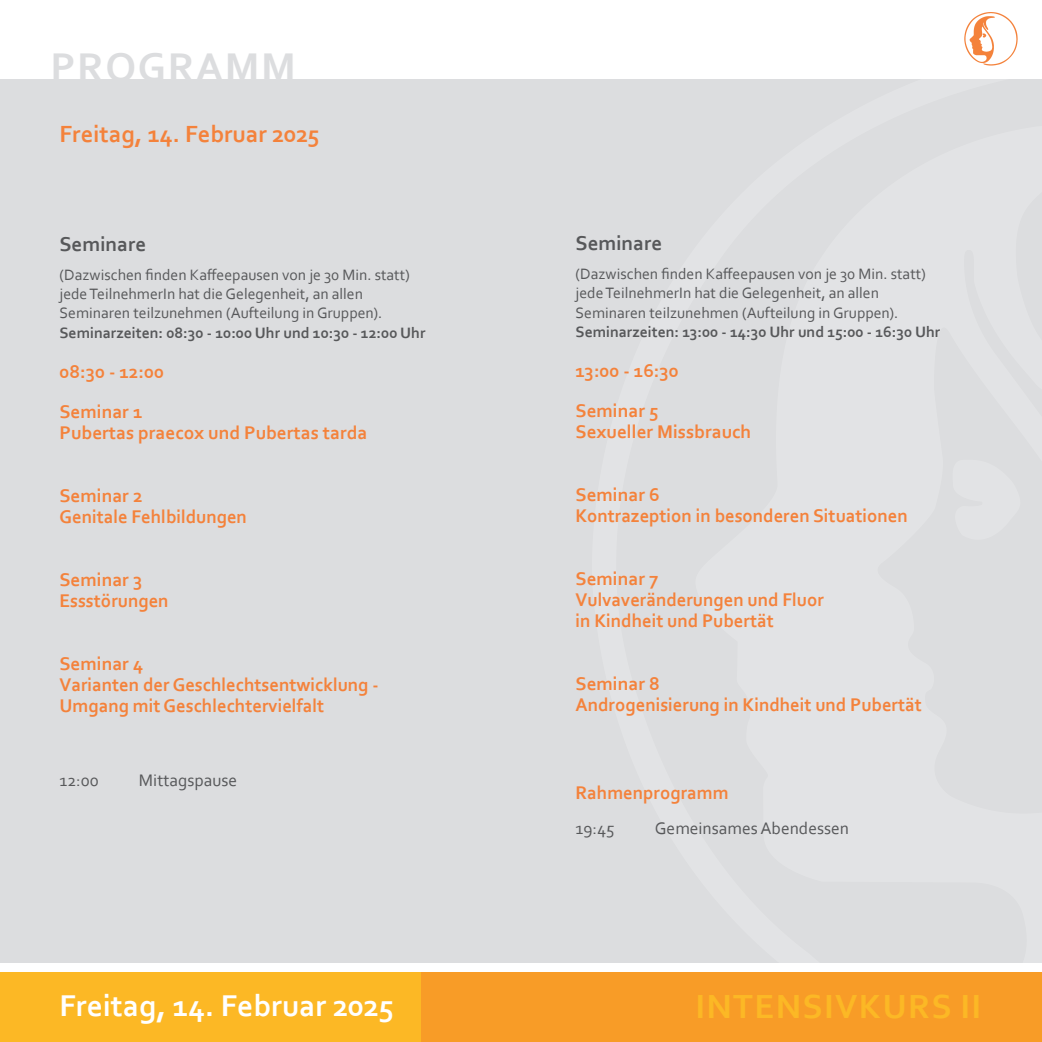
<style>
.page{position:relative;width:1042px;height:1042px;background:#fff}
.page>*{position:absolute;margin:0;border:0;box-sizing:border-box;transform-origin:0 0}
.t1{font:700 42px "Corbel";letter-spacing:.04em;color:#dcdddf}
.t2{font:700 35px "Corbel";letter-spacing:.04em;color:#fcb825}
.t3{font:700 31.5px "Corbel";color:#fff}
.t4{font:700 24.5px "Corbel";color:#f4823b}
.t5{font:700 21px "Corbel";color:#57585a}
.t6{font:700 19.25px/21px "Corbel";color:#f4823b}
.t7{font:17.5px "Corbel";color:#57585a}
.t8{font:15.75px/19.2px "Corbel";color:#57585a}
.t9{font:700 15.75px "Corbel";color:#57585a}
</style>
<div class="page">
<div style="left:0;top:79px;width:1042px;height:883px;background:#dcdddf"></div>
<div style="left:0;top:972px;width:440px;height:70px;background:#fcb825"></div>
<div style="left:422px;top:972px;width:620px;height:70px;background:#f89c27"></div>
<img style="left:964px;top:12px;width:54px;height:54px">
<h1 class="t1" style="left:50px;top:41px;width:247px">PROGRAMM</h1>
<p class="t4" style="left:60px;top:119px;width:261px">Freitag, 14. Februar 2025</p>
<p class="t5" style="left:60px;top:231px;width:88px">Seminare</p>
<p class="t8" style="left:60px;top:265px;width:352px">(Dazwischen finden Kaffeepausen von je 30 Min. statt) jede TeilnehmerIn hat die Gelegenheit, an allen<br>Seminaren teilzunehmen (Aufteilung in Gruppen).</p>
<p class="t9" style="left:60px;top:323px;width:367px">Seminarzeiten: 08:30 - 10:00 Uhr und 10:30 - 12:00 Uhr</p>
<p class="t6" style="left:60px;top:351px;width:106px;line-height:40.2px">08:30 - 12:00<br>Seminar 1</p>
<p class="t6" style="left:60px;top:422px;width:309px">Pubertas praecox und Pubertas tarda</p>
<p class="t6" style="left:60px;top:485px;width:189px">Seminar 2<br>Genitale Fehlbildungen</p>
<p class="t6" style="left:60px;top:569px;width:111px">Seminar 3<br>Essstörungen</p>
<p class="t6" style="left:60px;top:653px;width:320px">Seminar 4<br>Varianten der Geschlechtsentwicklung -<br>Umgang mit Geschlechtervielfalt</p>
<p class="t7" style="left:60px;top:769px;width:41px">12:00</p>
<p class="t7" style="left:139px;top:769px;width:100px">Mittagspause</p>
<p class="t5" style="left:575px;top:230px;width:88px">Seminare</p>
<p class="t8" style="left:575px;top:264px;width:352px">(Dazwischen finden Kaffeepausen von je 30 Min. statt) jede TeilnehmerIn hat die Gelegenheit, an allen<br>Seminaren teilzunehmen (Aufteilung in Gruppen).</p>
<p class="t9" style="left:575px;top:322px;width:366px">Seminarzeiten: 13:00 - 14:30 Uhr und 15:00 - 16:30 Uhr</p>
<p class="t6" style="left:575px;top:350px;width:105px;line-height:40.2px">13:00 - 16:30<br>Seminar 5</p>
<p class="t6" style="left:575px;top:421px;width:177px">Sexueller Missbrauch</p>
<p class="t6" style="left:575px;top:484px;width:334px">Seminar 6<br>Kontrazeption in besonderen Situationen</p>
<p class="t6" style="left:575px;top:568px;width:250px">Seminar 7<br>Vulvaveränderungen und Fluor in Kindheit und Pubertät</p>
<p class="t6" style="left:575px;top:673px;width:348px">Seminar 8<br>Androgenisierung in Kindheit und Pubertät</p>
<p class="t6" style="left:575px;top:781px;width:155px">Rahmenprogramm</p>
<p class="t7" style="left:575px;top:817px;width:41px">19:45</p>
<p class="t7" style="left:655px;top:817px;width:196px">Gemeinsames Abendessen</p>
<h3 class="t3" style="left:60px;top:986px;width:336px">Freitag, 14. Februar 2025</h3>
<h2 class="t2" style="left:695px;top:985px;width:287px">INTENSIVKURS II</h2>
</div>
